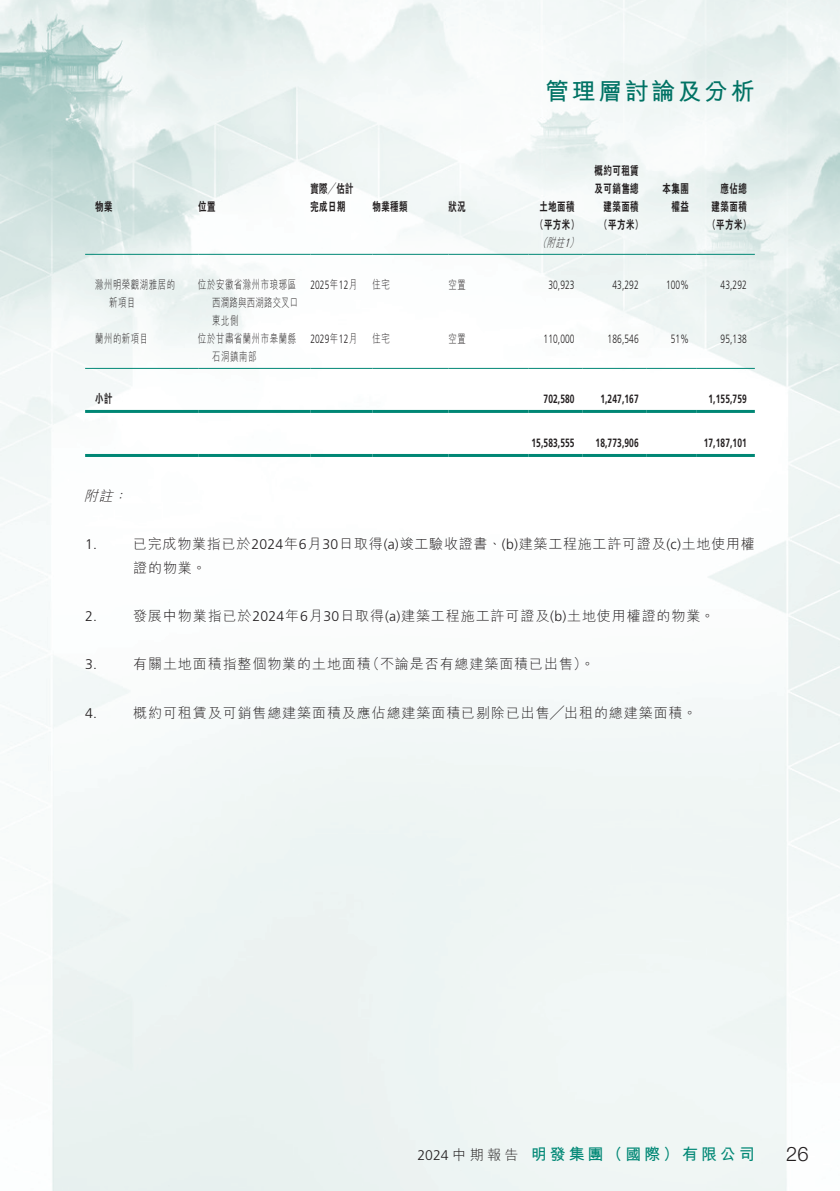
<style>
.page{position:relative;width:840px;height:1191px;background:#fff}
.page>*{position:absolute;margin:0;border:0;box-sizing:border-box;transform-origin:0 0}
.t1{font:700 24px "M Hei HK";letter-spacing:.105em;color:#007264}
.t2{font:300 20px "Helvetica Neue LT Std";color:#231f20}
.t3{font:700 16px "M Hei HK";letter-spacing:.18em;color:#008775}
._02_Note_Text{font:300 14px "M Hei HK";letter-spacing:.065em;color:#231f20}
._02_Note_Text-2{font:300 14px "Frutiger LT Std";color:#231f20}
._02_Note_Text-3{font:italic 300 14px "M Hei HK";color:#231f20}
._02_Note_Text-4{font:800 12px/18px "C Hei 2 HK";letter-spacing:.065em;color:#231f20;text-align:right;scale:.7 1}
._02_Note_Text-5{font:300 12px "Frutiger LT Std";letter-spacing:.015em;color:#231f20;scale:.7 1}
._02_Note_Text-6{font:700 12px "Frutiger LT Std";letter-spacing:.015em;color:#231f20;scale:.7 1}
._02_Note_Text-7{font:300 12px/18px "M Hei HK";letter-spacing:.065em;color:#231f20;scale:.7 1}
._29_Table_Stub__Note{font:300 12px/18px "M Hei HK";letter-spacing:.065em;color:#231f20;scale:.7 1}
._02_Note_Text-8{font:italic 300 12px "M Hei HK";color:#231f20;scale:.7 1}
._29_Table_Stub__Note-2{font:800 12px "C Hei 2 HK";color:#231f20;scale:.7 1}
.s1{font-family:"Frutiger LT Std"}
.s2{font-family:"M Hei HK"}
</style>
<div class="page">
<img style="left:0;top:0;width:839px;height:1191px">
<hr style="left:85px;top:254px;width:113px;height:1px;background:#008775">
<hr style="left:198px;top:254px;width:112px;height:1px;background:#008775">
<hr style="left:310px;top:254px;width:62px;height:1px;background:#008775">
<hr style="left:372px;top:254px;width:76px;height:1px;background:#008775">
<hr style="left:448px;top:254px;width:80px;height:1px;background:#008775">
<hr style="left:528px;top:254px;width:54px;height:1px;background:#008775">
<hr style="left:582px;top:254px;width:64px;height:1px;background:#008775">
<hr style="left:646px;top:254px;width:50px;height:1px;background:#008775">
<hr style="left:696px;top:254px;width:58px;height:1px;background:#008775">
<hr style="left:85px;top:368px;width:113px;height:1px;background:#008775">
<hr style="left:198px;top:368px;width:112px;height:1px;background:#008775">
<hr style="left:310px;top:368px;width:62px;height:1px;background:#008775">
<hr style="left:372px;top:368px;width:76px;height:1px;background:#008775">
<hr style="left:448px;top:368px;width:80px;height:1px;background:#008775">
<hr style="left:528px;top:368px;width:54px;height:1px;background:#008775">
<hr style="left:582px;top:368px;width:64px;height:1px;background:#008775">
<hr style="left:646px;top:368px;width:50px;height:1px;background:#008775">
<hr style="left:696px;top:368px;width:58px;height:1px;background:#008775">
<hr style="left:85px;top:410px;width:113px;height:3px;background:#008775">
<hr style="left:198px;top:410px;width:112px;height:3px;background:#008775">
<hr style="left:310px;top:410px;width:62px;height:3px;background:#008775">
<hr style="left:372px;top:410px;width:76px;height:3px;background:#008775">
<hr style="left:448px;top:410px;width:80px;height:3px;background:#008775">
<hr style="left:528px;top:410px;width:54px;height:3px;background:#008775">
<hr style="left:582px;top:410px;width:64px;height:3px;background:#008775">
<hr style="left:646px;top:410px;width:50px;height:3px;background:#008775">
<hr style="left:696px;top:410px;width:58px;height:3px;background:#008775">
<hr style="left:85px;top:454px;width:113px;height:3px;background:#008775">
<hr style="left:198px;top:454px;width:112px;height:3px;background:#008775">
<hr style="left:310px;top:454px;width:62px;height:3px;background:#008775">
<hr style="left:372px;top:454px;width:76px;height:3px;background:#008775">
<hr style="left:448px;top:454px;width:80px;height:3px;background:#008775">
<hr style="left:528px;top:454px;width:54px;height:3px;background:#008775">
<hr style="left:582px;top:454px;width:64px;height:3px;background:#008775">
<hr style="left:646px;top:454px;width:50px;height:3px;background:#008775">
<hr style="left:696px;top:454px;width:58px;height:3px;background:#008775">
<p class="_29_Table_Stub__Note-2" style="left:95px;top:199px;width:26px">物業</p>
<p class="_02_Note_Text-4" style="left:198px;top:198px;width:26px">位置</p>
<p class="_02_Note_Text-4" style="left:310px;top:180px;width:63px">實際╱估計</p>
<p class="_02_Note_Text-4" style="left:310px;top:198px;width:52px">完成日期</p>
<p class="_02_Note_Text-4" style="left:372px;top:198px;width:52px">物業種類</p>
<p class="_02_Note_Text-4" style="left:448px;top:198px;width:26px">狀況</p>
<h1 class="t1" style="left:545px;top:74px;width:211px">管理層討論及分析</h1>
<p class="_02_Note_Text-4" style="left:539px;top:198px;width:52px">土地面積</p>
<p class="_02_Note_Text-4" style="left:535px;top:216px;width:63px">（平方米）</p>
<p class="_02_Note_Text-8" style="left:564px;top:234px;width:26px">(<span class="s1">1</span></p>
<p class="_02_Note_Text-8" style="left:537px;top:234px;width:20px">（</p>
<p class="_02_Note_Text-8" style="left:546px;top:234px;width:32px">附註</p>
<p class="_02_Note_Text-4" style="left:594px;top:162px;width:65px">概約可租賃及可銷售總建築面積</p>
<p class="_02_Note_Text-4" style="left:599px;top:216px;width:63px">（平方米）</p>
<p class="_02_Note_Text-4" style="left:662px;top:180px;width:39px">本集團權益</p>
<p class="_02_Note_Text-4" style="left:711px;top:180px;width:52px">應佔總建築面積</p>
<p class="_02_Note_Text-4" style="left:707px;top:216px;width:63px">（平方米(</p>
<p class="_29_Table_Stub__Note" style="left:109px;top:275px;width:96px;text-indent:-14px">滁州明榮觀湖雅居的新項目</p>
<p class="_02_Note_Text-7" style="left:212px;top:275px;width:124px;text-indent:-14px">位於安徽省滁州市琅琊區西澗路與西湖路交叉口東北側</p>
<p class="_02_Note_Text-5" style="left:720px;top:278px;width:39px">43,292</p>
<p class="_02_Note_Text-7" style="left:372px;top:275px;width:26px">住宅</p>
<p class="_02_Note_Text-5" style="left:310px;top:278px;width:69px">2025<span class="s2">年</span>12<span class="s2">月</span></p>
<p class="_02_Note_Text-7" style="left:448px;top:275px;width:26px">空置</p>
<p class="_02_Note_Text-5" style="left:665px;top:278px;width:34px">100%</p>
<p class="_02_Note_Text-5" style="left:548px;top:278px;width:39px">30,923</p>
<p class="_02_Note_Text-5" style="left:612px;top:278px;width:39px">43,292</p>
<p class="_29_Table_Stub__Note" style="left:95px;top:329px;width:77px">蘭州的新項目</p>
<p class="_29_Table_Stub__Note-2" style="left:95px;top:391px;width:26px">小計</p>
<p class="_02_Note_Text-3" style="left:84px;top:486px;width:35px">附註</p>
<p class="_02_Note_Text-3" style="left:113px;top:486px;width:20px">：</p>
<p class="_02_Note_Text-7" style="left:198px;top:329px;width:141px">位於甘肅省蘭州市皋蘭縣</p>
<p class="_02_Note_Text-7" style="left:212px;top:347px;width:65px">石洞鎮南部</p>
<p class="_02_Note_Text-5" style="left:310px;top:332px;width:69px">2029<span class="s2">年</span>12<span class="s2">月</span></p>
<p class="_02_Note_Text-7" style="left:372px;top:329px;width:26px">住宅</p>
<p class="_02_Note_Text-7" style="left:448px;top:329px;width:26px">空置</p>
<p class="_02_Note_Text-5" style="left:543px;top:332px;width:46px">110,000</p>
<p class="_02_Note_Text-5" style="left:607px;top:332px;width:46px">186,546</p>
<p class="_02_Note_Text-5" style="left:670px;top:332px;width:27px">51%</p>
<p class="_02_Note_Text-5" style="left:720px;top:332px;width:39px">95,138</p>
<p class="_02_Note_Text-6" style="left:543px;top:392px;width:46px">702,580</p>
<p class="_02_Note_Text-6" style="left:600px;top:392px;width:56px">1,247,167</p>
<p class="_02_Note_Text-6" style="left:708px;top:392px;width:56px">1,155,759</p>
<p class="_02_Note_Text-6" style="left:531px;top:436px;width:63px">15,583,555</p>
<p class="_02_Note_Text-6" style="left:595px;top:436px;width:63px">18,773,906</p>
<p class="_02_Note_Text-6" style="left:703px;top:436px;width:63px">17,187,101</p>
<p class="_02_Note_Text-2" style="left:85px;top:536px;width:13px">1.</p>
<p class="_02_Note_Text" style="left:133px;top:534px;width:623px">已完成物業指已於<span class="s1">2024</span>年<span class="s1">6</span>月<span class="s1">30</span>日取得 <span class="s1">)a(</span> 竣工驗收證書、<span class="s1">( )b</span> 建築工程施工許可證及 <span class="s1">)c(</span> 土地使用權</p>
<p class="_02_Note_Text-2" style="left:85px;top:608px;width:13px">2.</p>
<p class="_02_Note_Text" style="left:133px;top:558px;width:74px">證的物業。</p>
<p class="_02_Note_Text" style="left:133px;top:606px;width:582px">發展中物業指已於<span class="s1">2024</span>年<span class="s1">6</span>月<span class="s1">30</span>日取得 <span class="s1">)a(</span> 建築工程施工許可證及 <span class="s1">)b(</span> 土地使用權證的物業。</p>
<p class="_02_Note_Text-2" style="left:85px;top:656px;width:13px">3.</p>
<p class="_02_Note_Text" style="left:365px;top:654px;width:230px">（不論是否有總建築面積已出售。(</p>
<p class="_02_Note_Text" style="left:133px;top:654px;width:239px">有關土地面積指整個物業的土地面積</p>
<p class="_02_Note_Text-2" style="left:85px;top:704px;width:13px">4.</p>
<p class="_02_Note_Text" style="left:133px;top:702px;width:565px">概約可租賃及可銷售總建築面積及應佔總建築面積已剔除已出售╱出租的總建築面積。</p>
<p class="_02_Note_Text-2" style="left:417px;top:1147px;width:103px">2024<span class="s2">中期報告</span></p>
<p class="t3" style="left:530px;top:1142px;width:225px">明發集團（國際）有限公司</p>
<h2 class="t2" style="left:785px;top:1141px;width:24px">26</h2>
</div>
